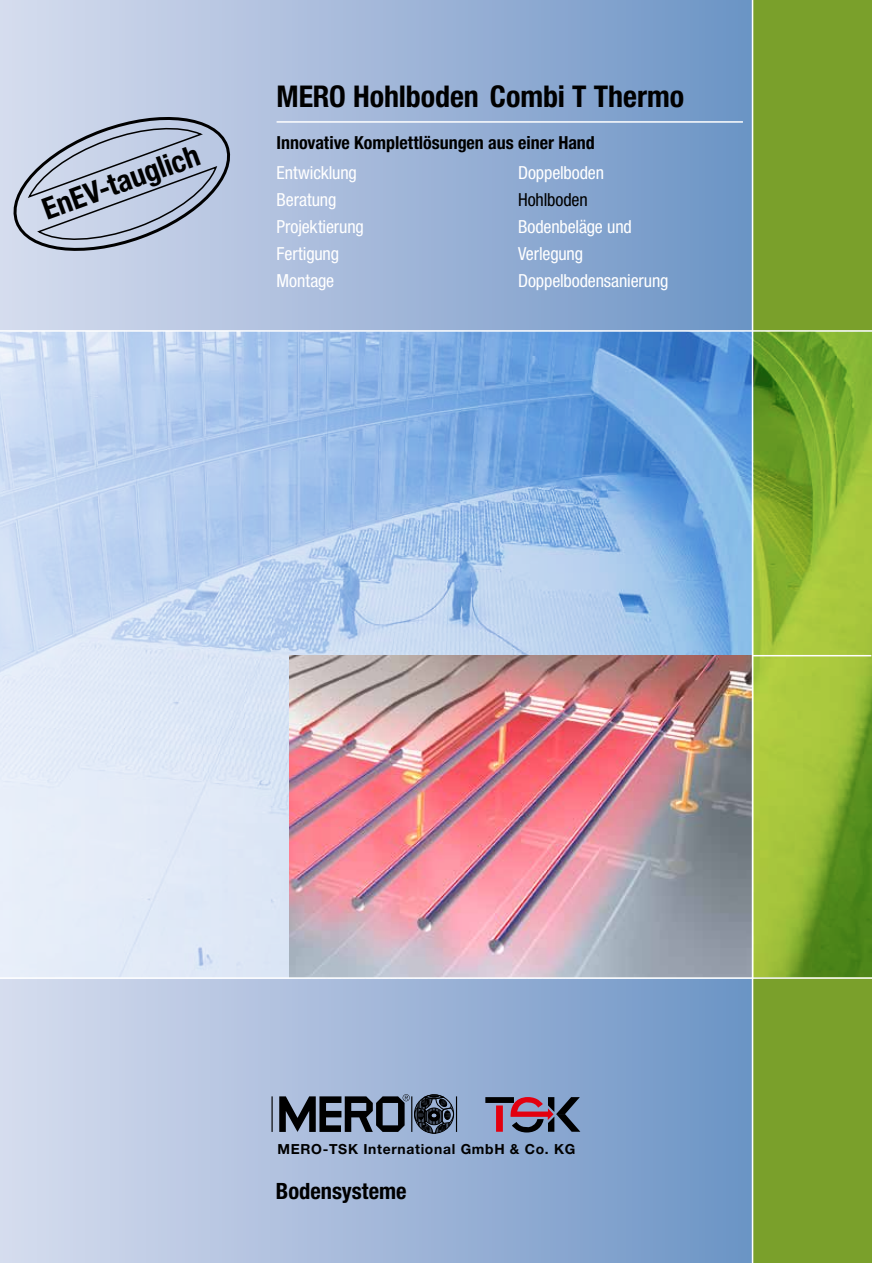
<style>
.page{position:relative;width:872px;height:1263px;background:#fff}
.page>*{position:absolute;margin:0;border:0;box-sizing:border-box;transform-origin:0 0}
.t1{font:700 condensed 30px "Helvetica Neue";letter-spacing:-.005em;color:#000}
.t2{font:700 condensed 22.5px "Helvetica Neue";color:#000}
.t3{font:condensed 18px/27px "Helvetica Neue";letter-spacing:-.01em;color:#fff}
.t4{font:700 condensed 18px "Helvetica Neue";color:#000}
.t5{font:condensed 18px "Helvetica Neue";letter-spacing:-.01em;color:#000}
.t6{font:700 13.95px "Helvetica Neue";letter-spacing:.05em;color:#000}
</style>
<div class="page">
<div style="left:752px;top:0;width:119px;height:1263px;background:#7aa02b"></div>
<div style="left:0;top:0;width:752px;height:1263px;background:linear-gradient(to right,#d8ddee,#6d94c5)"></div>
<hr style="left:0;top:330px;width:871px;height:2px;background:#fff">
<hr style="left:277px;top:121px;width:465px;height:2px;background:#fff">
<svg style="left:6px;top:110px;width:231px;height:148px;background:#b5bfd4"></svg>
<img style="left:0;top:332px;width:751px;height:645px">
<img style="left:753px;top:332px;width:118px;height:644px">
<svg style="left:279px;top:1093px;width:176px;height:41px;background:#555f71"></svg>
<svg style="left:496px;top:1097px;width:84px;height:35px;background:#7e5d77"></svg>
<div style="left:485px;top:1097px;width:29px;height:6px;background:#000"></div>
<hr style="left:271px;top:1096px;width:1px;height:36px;background:#000">
<hr style="left:411px;top:1096px;width:1px;height:36px;background:#000">
<hr style="left:456px;top:1096px;width:1px;height:36px;background:#000">
<hr style="left:752px;top:655px;width:119px;height:1px;background:#fff">
<img style="left:289px;top:656px;width:462px;height:321px">
<hr style="left:751px;top:0;width:2px;height:1263px;background:#fff">
<hr style="left:0;top:977px;width:871px;height:2px;background:#fff">
<h1 class="t1" style="left:37px;top:193px;width:166px;rotate:-20deg">EnEV-tauglich</h1>
<h1 class="t1" style="left:276px;top:78px;width:409px">MERO Hohlboden Combi T Thermo</h1>
<p class="t4" style="left:276px;top:132px;width:320px">Innovative Komplettlösungen aus einer Hand</p>
<p class="t3" style="left:276px;top:159px;width:89px">Entwicklung<br>Beratung<br>Projektierung<br>Fertigung<br>Montage</p>
<p class="t3" style="left:518px;top:159px;width:88px">Doppelboden</p>
<p class="t5" style="left:518px;top:189px;width:71px">Hohlboden</p>
<p class="t3" style="left:518px;top:213px;width:152px">Bodenbeläge und<br>Verlegung<br>Doppelbodensanierung</p>
<p class="t6" style="left:277px;top:1141px;width:299px">MERO-TSK International GmbH &amp; Co. KG</p>
<p class="t2" style="left:276px;top:1177px;width:132px">Bodensysteme</p>
</div>
